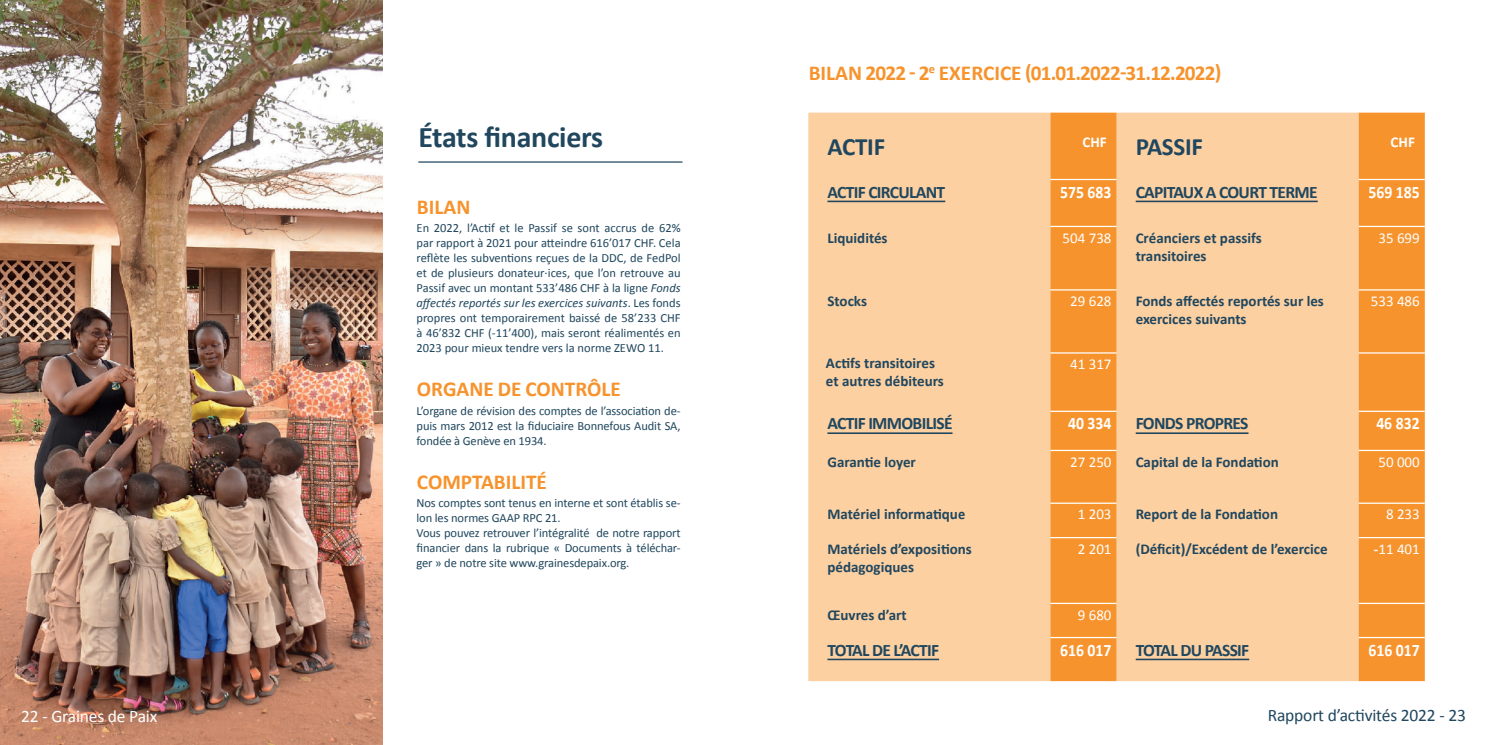
<style>
.page{position:relative;width:1489px;height:745px;background:#fff}
.page>*{position:absolute;margin:0;border:0;box-sizing:border-box;transform-origin:0 0}
.t1{font:700 30px "Calibri";letter-spacing:-.01em;color:#20475e}
.t2{font:700 25px "Calibri";letter-spacing:-.01em;color:#20475e}
.t3{font:700 21.25px "Calibri";letter-spacing:-.04em;color:#f7932c}
.t4{font:700 21.25px "Calibri";color:#f7932c}
.t5{font:700 17.5px "Calibri";letter-spacing:-.04em;color:#20475e}
.t6{font:700 17.5px "Calibri";color:#fff;scale:.9 1}
.t7{font:17.5px "Calibri";letter-spacing:-.01em;color:#20475e}
.t8{font:17.5px "Calibri";letter-spacing:-.01em;color:#fff}
.t9{font:700 15px/18px "Calibri";color:#20475e}
.t10{font:15px "Calibri";color:#fff}
.t11{font:700 15px "Calibri";color:#fff}
.t12{font:12.5px/15px "Calibri";letter-spacing:-.01em;color:#20475e;text-align:justify}
.s1{font-style:italic}
.s2{font-weight:700}
</style>
<div class="page">
<hr style="left:418px;top:161px;width:264px;height:1px;background:#20475e">
<div style="left:808px;top:112px;width:242px;height:568px;background:#fdd0a2"></div>
<svg style="left:1050px;top:112px;width:374px;height:568px;background:#fabb7a"></svg>
<hr style="left:1050px;top:179px;width:66px;height:1px;background:#fff">
<hr style="left:1050px;top:226px;width:66px;height:1px;background:#fff">
<hr style="left:1050px;top:289px;width:66px;height:1px;background:#fff">
<hr style="left:1050px;top:352px;width:66px;height:1px;background:#fff">
<hr style="left:1050px;top:410px;width:66px;height:1px;background:#fff">
<hr style="left:1050px;top:449px;width:66px;height:2px;background:#fff">
<hr style="left:1050px;top:502px;width:66px;height:1px;background:#fff">
<hr style="left:1050px;top:536px;width:66px;height:2px;background:#fff">
<hr style="left:1050px;top:602px;width:66px;height:1px;background:#fff">
<hr style="left:1050px;top:636px;width:66px;height:1px;background:#fff">
<hr style="left:1358px;top:179px;width:66px;height:1px;background:#fff">
<hr style="left:1358px;top:226px;width:66px;height:1px;background:#fff">
<hr style="left:1358px;top:289px;width:66px;height:1px;background:#fff">
<hr style="left:1358px;top:352px;width:66px;height:1px;background:#fff">
<hr style="left:1358px;top:410px;width:66px;height:1px;background:#fff">
<hr style="left:1358px;top:449px;width:66px;height:2px;background:#fff">
<hr style="left:1358px;top:502px;width:66px;height:1px;background:#fff">
<hr style="left:1358px;top:536px;width:66px;height:2px;background:#fff">
<hr style="left:1358px;top:602px;width:66px;height:1px;background:#fff">
<hr style="left:1358px;top:636px;width:66px;height:1px;background:#fff">
<hr style="left:827px;top:200px;width:118px;height:2px;background:#20475e">
<hr style="left:1135px;top:200px;width:182px;height:2px;background:#20475e">
<hr style="left:827px;top:432px;width:125px;height:1px;background:#20475e">
<hr style="left:1135px;top:432px;width:113px;height:1px;background:#20475e">
<hr style="left:827px;top:658px;width:112px;height:1px;background:#20475e">
<hr style="left:1135px;top:658px;width:114px;height:1px;background:#20475e">
<img style="left:0;top:0;width:383px;height:744px">
<h3 class="t8" style="left:21px;top:705px;width:138px">22 - Graines de Paix</h3>
<h1 class="t1" style="left:418px;top:118px;width:186px">États financiers</h1>
<h3 class="t4" style="left:417px;top:193px;width:55px">BILAN</h3>
<p class="t12" style="left:416px;top:220px;width:265px">En 2022, l’Actif et le Passif se sont accrus de 62% par rapport à 2021 pour atteindre 616’017 CHF. Cela reflète les subventions reçues de la DDC, de FedPol et de plusieurs donateur·ices, que l’on retrouve au Passif avec un montant 533’486 CHF à la ligne <span class="s1">Fonds affectés reportés sur les exercices suivants</span>. Les fonds propres ont temporairement baissé de 58’233 CHF à 46’832 CHF (-11’400), mais seront réalimentés en 2023 pour mieux tendre vers la norme ZEWO 11.</p>
<h3 class="t4" style="left:417px;top:376px;width:205px">ORGANE DE CONTRÔLE</h3>
<p class="t12" style="left:416px;top:402px;width:265px">L’organe de révision des comptes de l’association de&shy;puis mars 2012 est la fiduciaire Bonnefous Audit SA, fondée à Genève en 1934.</p>
<h3 class="t4" style="left:417px;top:468px;width:131px">COMPTABILITÉ</h3>
<p class="t12" style="left:416px;top:494px;width:265px;text-align:left">Nos comptes sont tenus en interne et sont établis se&shy;lon les normes GAAP RPC 21.<br>Vous pouvez retrouver l’intégralité de notre rapport financier dans la rubrique « Documents à téléchar&shy;ger » de notre site www.grainesdepaix.org.</p>
<h3 class="t3" style="left:808px;top:59px;width:414px">BILAN 2022 - 2<sup>e</sup> EXERCICE (01.01.2022-31.12.2022)</h3>
<h2 class="t2" style="left:827px;top:131px;width:59px">ACTIF</h2>
<h2 class="t2" style="left:1082px;top:131px;width:122px"><sup>CHF</sup> PASSIF</h2>
<p class="t11" style="left:1390px;top:132px;width:26px">CHF</p>
<h3 class="t5" style="left:827px;top:181px;width:119px">ACTIF CIRCULANT</h3>
<h3 class="t6" style="left:1060px;top:181px;width:59px">575 683</h3>
<h3 class="t5" style="left:1135px;top:181px;width:183px">CAPITAUX A COURT TERME</h3>
<h3 class="t6" style="left:1368px;top:181px;width:59px">569 185</h3>
<p class="t9" style="left:827px;top:228px;width:62px">Liquidités</p>
<p class="t10" style="left:1062px;top:228px;width:51px">504 738</p>
<p class="t9" style="left:1135px;top:228px;width:127px">Créanciers et passifs transitoires</p>
<p class="t10" style="left:1378px;top:228px;width:43px">35 699</p>
<p class="t9" style="left:827px;top:291px;width:41px">Stocks</p>
<p class="t10" style="left:1070px;top:292px;width:43px">29 628</p>
<p class="t9" style="left:1135px;top:291px;width:190px">Fonds affectés reportés sur les exercices suivants</p>
<p class="t10" style="left:1370px;top:292px;width:51px">533 486</p>
<p class="t9" style="left:826px;top:353px;width:119px">Actifs transitoires et autres débiteurs</p>
<p class="t10" style="left:1070px;top:354px;width:43px">41 317</p>
<h3 class="t5" style="left:827px;top:412px;width:127px">ACTIF IMMOBILISÉ</h3>
<h3 class="t6" style="left:1067px;top:412px;width:50px">40 334</h3>
<h3 class="t5" style="left:1135px;top:412px;width:114px">FONDS PROPRES</h3>
<h3 class="t6" style="left:1376px;top:412px;width:50px">46 832</h3>
<p class="t9" style="left:827px;top:451px;width:90px">Garantie loyer</p>
<p class="t10" style="left:1070px;top:452px;width:43px">27 250</p>
<p class="t9" style="left:1135px;top:451px;width:145px">Capital de la Fondation</p>
<p class="t10" style="left:1378px;top:452px;width:43px">50 000</p>
<p class="t9" style="left:827px;top:504px;width:139px">Matériel informatique</p>
<p class="t10" style="left:1077px;top:505px;width:35px">1 203</p>
<p class="t9" style="left:1135px;top:504px;width:144px">Report de la Fondation</p>
<p class="t10" style="left:1385px;top:505px;width:35px">8 233</p>
<p class="t9" style="left:827px;top:539px;width:146px">Matériels d’expositions pédagogiques</p>
<p class="t10" style="left:1077px;top:539px;width:35px">2 201</p>
<p class="t9" style="left:1135px;top:539px;width:193px">(Déficit)/Excédent de l’exercice</p>
<p class="t10" style="left:1373px;top:539px;width:48px"><span class="s2">-</span>11 401</p>
<p class="t9" style="left:827px;top:604px;width:81px">Œuvres d’art</p>
<p class="t10" style="left:1077px;top:605px;width:35px">9 680</p>
<h3 class="t5" style="left:827px;top:638px;width:113px">TOTAL DE L’ACTIF</h3>
<h3 class="t6" style="left:1060px;top:638px;width:59px">616 017</h3>
<h3 class="t5" style="left:1135px;top:638px;width:115px">TOTAL DU PASSIF</h3>
<h3 class="t6" style="left:1368px;top:638px;width:59px">616 017</h3>
<h3 class="t7" style="left:1267px;top:704px;width:200px">Rapport d’activités 2022 - 23</h3>
</div>
